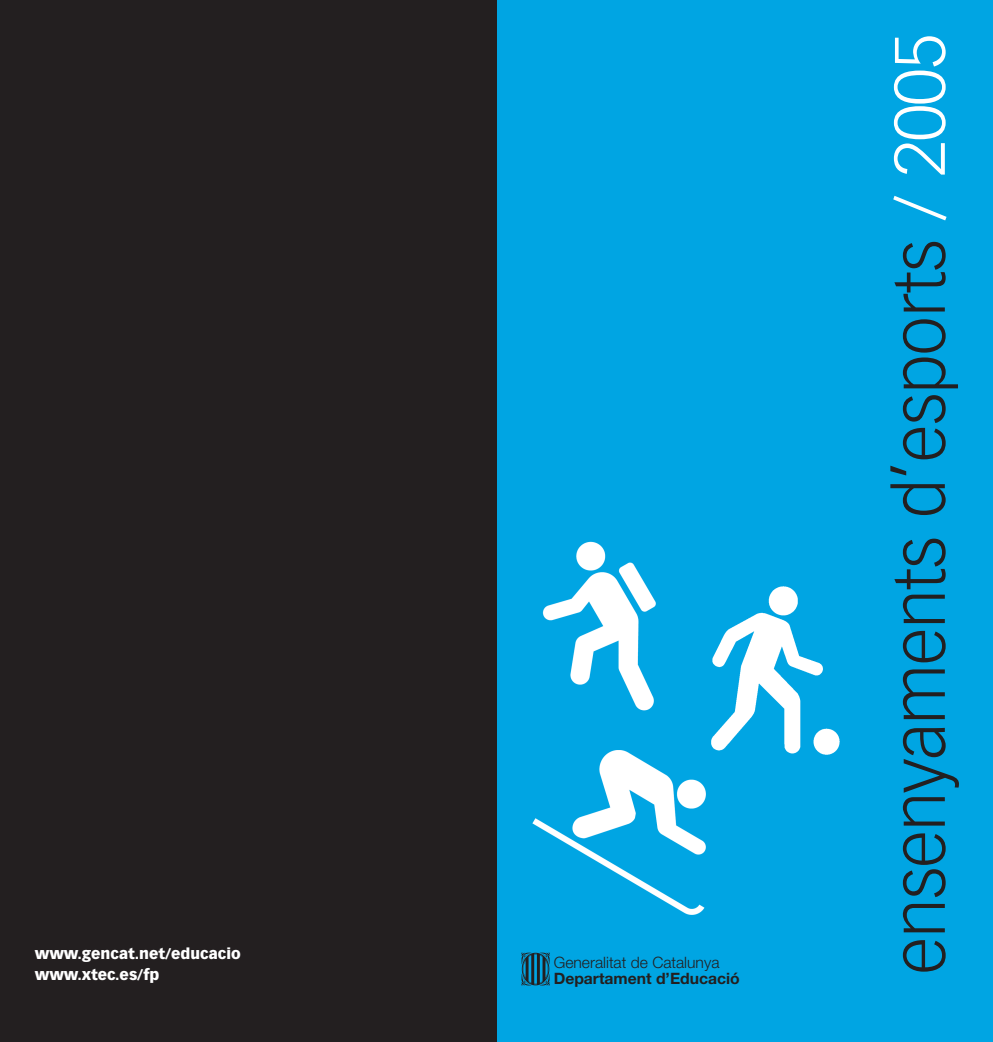
<style>
.page{position:relative;width:993px;height:1042px;background:#fff}
.page>*{position:absolute;margin:0;border:0;box-sizing:border-box;transform-origin:0 0}
.t1{font:300 70px "Vectora LH";letter-spacing:-.01em;color:#231f20}
.t2{font:300 15.75px "Helvetica Neue";color:#231f20}
.t3{font:700 15.75px "Helvetica Neue";color:#231f20}
.t4{font:900 14.88px/21px "Vectora LH";color:#fff}
.s1{color:#fff}
</style>
<div class="page">
<div style="left:496px;top:0;width:496px;height:1042px;background:#00a5e3"></div>
<img style="left:521px;top:952px;width:28px;height:33px">
<div style="left:0;top:0;width:496px;height:1042px;background:#231f20"></div>
<img style="left:542px;top:541px;width:114px;height:169px">
<img style="left:532px;top:750px;width:174px;height:165px">
<img style="left:702px;top:586px;width:138px;height:169px">
<p class="t4" style="left:35px;top:944px;width:207px">www.gencat.net/educacio www.xtec.es/fp</p>
<p class="t2" style="left:553px;top:953px;width:167px">Generalitat de Catalunya</p>
<p class="t3" style="left:553px;top:968px;width:187px">Departament d’Educació</p>
<h1 class="t1" style="left:890px;top:974px;width:943px;rotate:-90deg">ensenyaments d’esports <span class="s1">/ 2005</span></h1>
</div>
